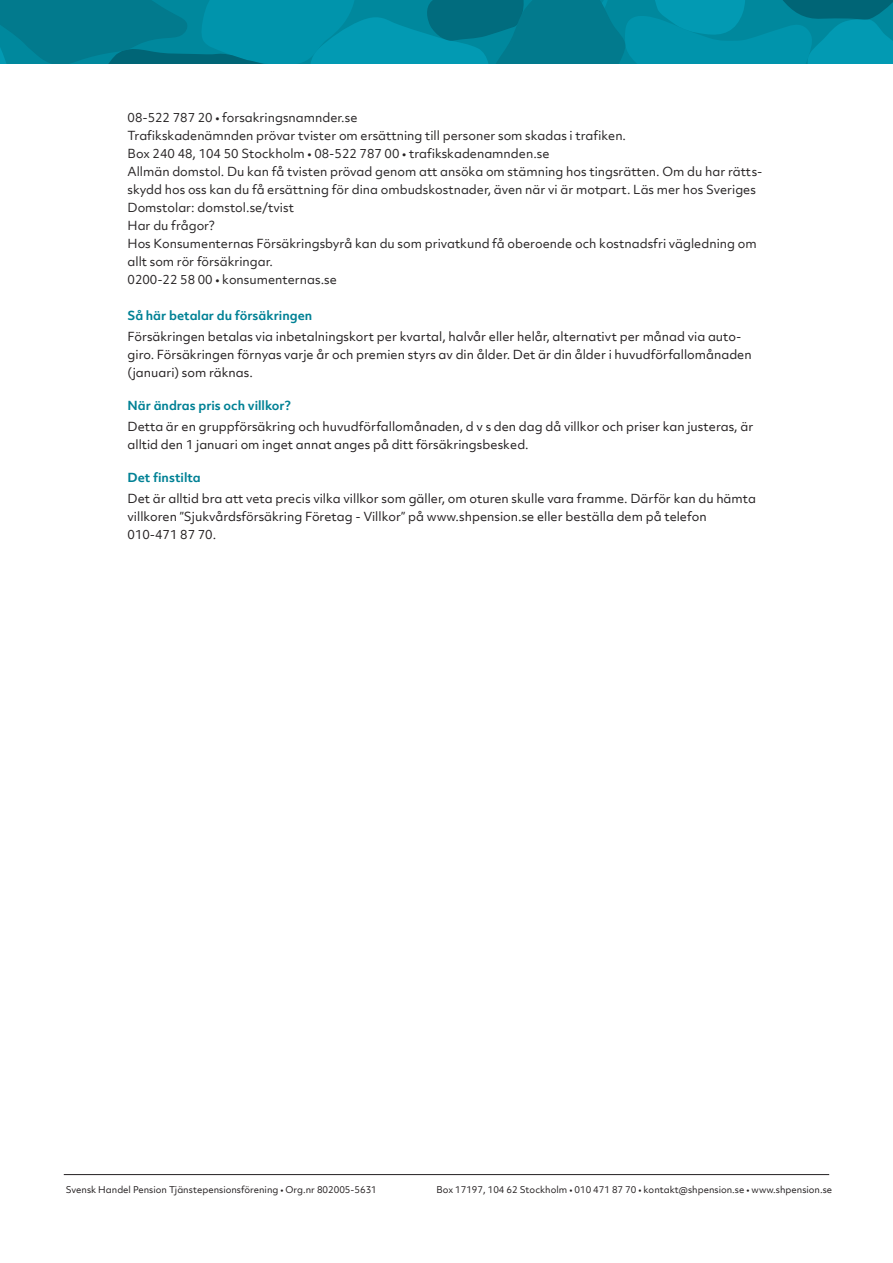
<style>
.page{position:relative;width:893px;height:1263px;background:#fff}
.page>*{position:absolute;margin:0;border:0;box-sizing:border-box;transform-origin:0 0}
.Brödtext_8_12_pkt_vä{font:12px/18px "Objektiv Mk 2";color:#231f20}
.Brödtext_8_12_pkt_vä-2{font:12px/18px "Objektiv Mk 2";color:#262324}
.Brödtext_8_12_pkt_vä-3{font:700 12px "Objektiv Mk 2";color:#008195}
.t1{font:9px "Objektiv Mk 2";color:#231f20}
</style>
<div class="page">
<svg style="left:0;top:0;width:893px;height:64px;background:#00879c"></svg>
<hr style="left:64px;top:1174px;width:765px;height:1px;background:#231f20">
<p class="Brödtext_8_12_pkt_vä-2" style="left:128px;top:108px;width:231px">08-522 787 20 • forsakringsnamnder.se</p>
<p class="Brödtext_8_12_pkt_vä-2" style="left:128px;top:126px;width:500px">Trafikskadenämnden prövar tvister om ersättning till personer som skadas i trafiken.</p>
<p class="Brödtext_8_12_pkt_vä-2" style="left:128px;top:144px;width:423px">Box 240 48, 104 50 Stockholm • 08-522 787 00 • trafikskadenamnden.se</p>
<p class="Brödtext_8_12_pkt_vä-2" style="left:128px;top:162px;width:636px">Allmän domstol. Du kan få tvisten prövad genom att ansöka om stämning hos tingsrätten. Om du har rätts&shy;skydd hos oss kan du få ersättning för dina ombudskostnader, även när vi är motpart. Läs mer hos Sveriges<br>Domstolar: domstol.se/tvist</p>
<p class="Brödtext_8_12_pkt_vä-2" style="left:128px;top:216px;width:89px">Har du frågor?</p>
<p class="Brödtext_8_12_pkt_vä-2" style="left:128px;top:234px;width:631px">Hos Konsumenternas Försäkringsbyrå kan du som privatkund få oberoende och kostnadsfri vägledning om allt som rör försäkringar.</p>
<p class="Brödtext_8_12_pkt_vä-2" style="left:128px;top:270px;width:211px">0200-22 58 00 • konsumenternas.se</p>
<p class="Brödtext_8_12_pkt_vä-3" style="left:128px;top:307px;width:186px">Så här betalar du försäkringen</p>
<p class="Brödtext_8_12_pkt_vä" style="left:128px;top:327px;width:626px">Försäkringen betalas via inbetalningskort per kvartal, halvår eller helår, alternativt per månad via auto&shy;giro. Försäkringen förnyas varje år och premien styrs av din ålder. Det är din ålder i huvudförfallomånaden (januari) som räknas.</p>
<p class="Brödtext_8_12_pkt_vä-3" style="left:128px;top:397px;width:165px">När ändras pris och villkor?</p>
<p class="Brödtext_8_12_pkt_vä" style="left:128px;top:417px;width:627px">Detta är en gruppförsäkring och huvudförfallomånaden, d v s den dag då villkor och priser kan justeras, är alltid den 1 januari om inget annat anges på ditt försäkringsbesked.</p>
<p class="Brödtext_8_12_pkt_vä-3" style="left:128px;top:469px;width:75px">Det finstilta</p>
<p class="Brödtext_8_12_pkt_vä" style="left:128px;top:489px;width:630px">Det är alltid bra att veta precis vilka villkor som gäller, om oturen skulle vara framme. Därför kan du hämta villkoren ”Sjukvårdsförsäkring Företag - Villkor” på www.shpension.se eller beställa dem på telefon<br>010-471 87 70.</p>
<p class="t1" style="left:66px;top:1184px;width:313px">Svensk Handel Pension Tjänstepensionsförening • Org.nr 802005-5631</p>
<p class="t1" style="left:436px;top:1184px;width:397px">Box 17197, 104 62 Stockholm • 010 471 87 70 • kontakt@shpension.se • www.shpension.se</p>
</div>
